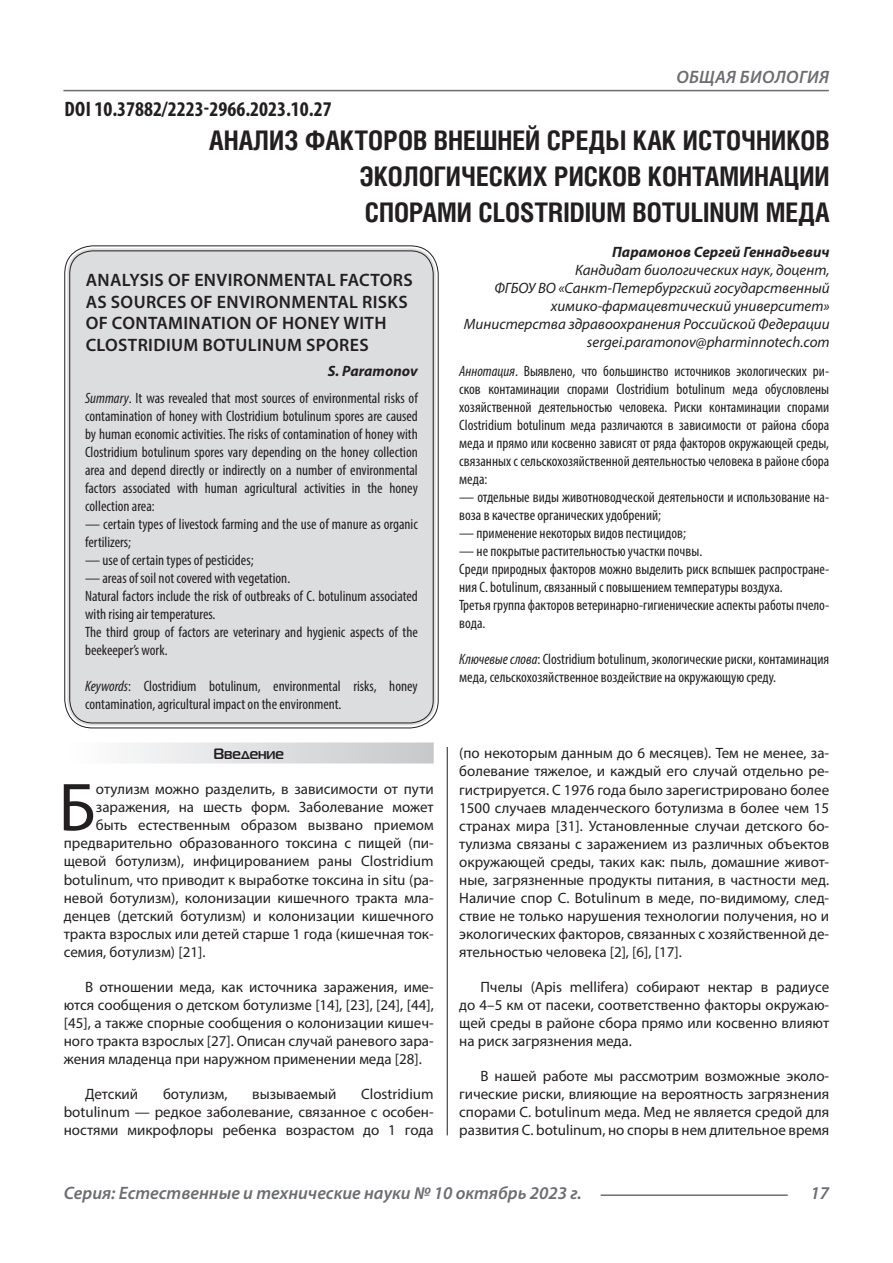
<style>
.page{position:relative;width:893px;height:1263px;background:#fff}
.page>*{position:absolute;margin:0;border:0;box-sizing:border-box;transform-origin:0 0}
.Статья_текст_первый{font:68.4px "Myriad Pro";color:#231f20}
.Статья_название{font:700 27px/36px "Helios Cond C";color:#231f20;text-align:justify}
.ДОИ{font:700 condensed 21px "Myriad Pro";color:#231f20}
.Статья_название_англ{font:600 18px/21.6px "Myriad Pro";letter-spacing:.02em;color:#231f20}
.t1{font:italic 600 18px "Myriad Pro";color:#6c6d70}
.t2{font:italic 600 18px "Myriad Pro";letter-spacing:.02em;color:#6c6d70}
.Статья_текст{font:15px/18px "Myriad Pro";color:#231f20;text-align:justify}
.Статья_аннотация_тек{font:condensed 15px/18px "Myriad Pro";color:#231f20}
.Статья_аннотация_анг{font:condensed 15px/18px "Myriad Pro";color:#231f20}
.Статья_текст_первый-2{font:15px "Myriad Pro";color:#231f20}
.Статья_автор_инфо{font:italic 15px/18px "Myriad Pro";color:#231f20;text-align:right}
.Статья_автор_инфо-2{font:italic 700 15px "Myriad Pro";color:#231f20}
.Статья_автор_англ{font:italic 700 15px "Myriad Pro";color:#231f20}
.Статья_подзаголовок{font:700 15px "Magistral C";color:#231f20}
.s1{font-style:italic}
</style>
<div class="page">
<hr style="left:447px;top:128px;width:1px;height:1007px;background:#231f20">
<hr style="left:63px;top:90px;width:766px;height:1px;background:#6c6d70">
<hr style="left:601px;top:1194px;width:187px;height:2px;background:#6c6d70">
<div style="left:441px;top:128px;width:11px;height:619px;background:#fff"></div>
<div style="left:67px;top:248px;width:369px;height:477px;background:#dcdddf;border-radius:26px"></div>
<div style="left:64px;top:742px;width:370px;height:21px;background:linear-gradient(to right,#fefeff,#c6c8ca)"></div>
<p class="t2" style="left:676px;top:66px;width:154px">ОБЩАЯ БИОЛОГИЯ</p>
<p class="Статья_название" style="left:359px;top:121px;width:472px;text-indent:-150px">АНАЛИЗ ФАКТОРОВ ВНЕШНЕЙ СРЕДЫ КАК ИСТОЧНИКОВ ЭКОЛОГИЧЕСКИХ РИСКОВ КОНТАМИНАЦИИ СПОРАМИ CLOSTRIDIUM BOTULINUM МЕДА</p>
<p class="Статья_автор_инфо-2" style="left:612px;top:242px;width:219px">Парамонов Сергей Геннадьевич</p>
<p class="Статья_автор_инфо" style="left:464px;top:260px;width:367px">Кандидат биологических наук, доцент,<br>ФГБОУ ВО «Санкт-Петербургский государственный химико-фармацевтический университет» Министерства здравоохранения Российской Федерации</p>
<p class="Статья_автор_инфо" style="left:587px;top:332px;width:244px">sergei.paramonov@pharminnotech.com</p>
<p class="Статья_аннотация_тек" style="left:459px;top:362px;width:371px;text-align:justify"><span class="s1">Аннотация</span>. Выявлено, что большинство источников экологических ри&shy;сков контаминации спорами Clostridium botulinum меда обусловлены хозяйственной деятельностью человека. Риски контаминации спорами Clostridium botulinum меда различаются в зависимости от района сбора меда и прямо или косвенно зависят от ряда факторов окружающей среды, связанных с сельскохозяйственной деятельностью человека в районе сбора меда:</p>
<p class="Статья_аннотация_тек" style="left:459px;top:488px;width:371px">— отдельные виды животноводческой деятельности и использование на&shy;воза в качестве органических удобрений;</p>
<p class="Статья_аннотация_тек" style="left:459px;top:524px;width:228px">— применение некоторых видов пестицидов;</p>
<p class="Статья_аннотация_тек" style="left:459px;top:542px;width:245px">— не покрытые растительностью участки почвы.</p>
<p class="Статья_аннотация_тек" style="left:459px;top:560px;width:371px">Среди природных факторов можно выделить риск вспышек распростране&shy;ния C. botulinum, связанный с повышением температуры воздуха.</p>
<p class="Статья_аннотация_тек" style="left:459px;top:596px;width:371px">Третья группа факторов ветеринарно-гигиенические аспекты работы пчело&shy;вода.</p>
<p class="Статья_аннотация_тек" style="left:459px;top:650px;width:371px"><span class="s1">Ключевые слова</span>: Clostridium botulinum, экологические риски, контаминация меда, сельскохозяйственное воздействие на окружающую среду.</p>
<p class="ДОИ" style="left:64px;top:96px;width:269px">DOI 10.37882/2223-2966.2023.10.27</p>
<p class="Статья_название_англ" style="left:86px;top:269px;width:329px">ANALYSIS OF ENVIRONMENTAL FACTORS<br>AS SOURCES OF ENVIRONMENTAL RISKS<br>OF CONTAMINATION OF HONEY WITH<br>CLOSTRIDIUM BOTULINUM SPORES</p>
<p class="Статья_автор_англ" style="left:328px;top:361px;width:91px">S. Paramonov</p>
<p class="Статья_аннотация_анг" style="left:85px;top:388px;width:334px;text-align:justify"><span class="s1">Summary</span>. It was revealed that most sources of environmental risks of contamination of honey with Clostridium botulinum spores are caused by human economic activities. The risks of contamination of honey with Clostridium botulinum spores vary depending on the honey collection area and depend directly or indirectly on a number of environmental factors associated with human agricultural activities in the honey collection area:</p>
<p class="Статья_аннотация_анг" style="left:85px;top:514px;width:334px">— certain types of livestock farming and the use of manure as organic fertilizers;</p>
<p class="Статья_аннотация_анг" style="left:85px;top:550px;width:170px">— use of certain types of pesticides;</p>
<p class="Статья_аннотация_анг" style="left:85px;top:568px;width:207px">— areas of soil not covered with vegetation.</p>
<p class="Статья_аннотация_анг" style="left:85px;top:586px;width:334px">Natural factors include the risk of outbreaks of C. botulinum associated with rising air temperatures.</p>
<p class="Статья_аннотация_анг" style="left:85px;top:622px;width:334px">The third group of factors are veterinary and hygienic aspects of the beekeeper’s work.</p>
<p class="Статья_аннотация_анг" style="left:85px;top:676px;width:334px"><span class="s1">Keywords</span>: Clostridium botulinum, environmental risks, honey contamination, agricultural impact on the environment.</p>
<p class="Статья_подзаголовок" style="left:213px;top:745px;width:72px">Введение</p>
<p class="Статья_текст_первый" style="left:59px;top:765px;width:39px">Б</p>
<p class="Статья_текст_первый-2" style="left:96px;top:780px;width:339px">отулизм можно разделить, в зависимости от пути</p>
<p class="Статья_текст" style="left:459px;top:744px;width:371px">(по некоторым данным до 6 месяцев). Тем не менее, за&shy;болевание тяжелое, и каждый его случай отдельно ре&shy;гистрируется. С 1976 года было зарегистрировано более 1500 случаев младенческого ботулизма в более чем 15 странах мира [31]. Установленные случаи детского бо&shy;тулизма связаны с заражением из различных объектов окружающей среды, таких как: пыль, домашние живот&shy;ные, загрязненные продукты питания, в частности мед.<br>Наличие спор C. Botulinum в меде, по-видимому, след&shy;ствие не только нарушения технологии получения, но и экологических факторов, связанных с хозяйственной де&shy;ятельностью человека [2], [6], [17].</p>
<p class="Статья_текст" style="left:459px;top:978px;width:371px;text-indent:21px">Пчелы (Apis mellifera) собирают нектар в радиусе до 4–5 км от пасеки, соответственно факторы окружаю&shy;щей среды в районе сбора прямо или косвенно влияют на риск загрязнения меда.</p>
<p class="Статья_текст" style="left:459px;top:1067px;width:371px;text-indent:21px">В нашей работе мы рассмотрим возможные эколо&shy;гические риски, влияющие на вероятность загрязнения спорами C. botulinum меда. Мед не является средой для развития C. botulinum, но споры в нем длительное время</p>
<p class="Статья_текст_первый-2" style="left:96px;top:798px;width:339px">заражения, на шесть форм. Заболевание может</p>
<p class="Статья_текст_первый-2" style="left:96px;top:816px;width:339px">быть естественным образом вызвано приемом</p>
<p class="Статья_текст_первый-2" style="left:64px;top:834px;width:371px">предварительно образованного токсина с пищей (пи-</p>
<p class="Статья_текст_первый-2" style="left:64px;top:852px;width:371px">щевой ботулизм), инфицированием раны Clostridium</p>
<p class="Статья_текст_первый-2" style="left:64px;top:870px;width:371px">botulinum, что приводит к выработке токсина in situ (ра-</p>
<p class="Статья_текст_первый-2" style="left:64px;top:888px;width:371px">невой ботулизм), колонизации кишечного тракта мла-</p>
<p class="Статья_текст_первый-2" style="left:64px;top:906px;width:371px">денцев (детский ботулизм) и колонизации кишечного</p>
<p class="Статья_текст_первый-2" style="left:64px;top:924px;width:371px">тракта взрослых или детей старше 1 года (кишечная ток-</p>
<p class="Статья_текст_первый-2" style="left:64px;top:942px;width:143px">семия, ботулизм) [21].</p>
<p class="Статья_текст" style="left:64px;top:978px;width:371px;text-indent:21px">В отношении меда, как источника заражения, име&shy;ются сообщения о детском ботулизме [14], [23], [24], [44], [45], а также спорные сообщения о колонизации кишеч&shy;ного тракта взрослых [27]. Описан случай раневого зара&shy;жения младенца при наружном применении меда [28].</p>
<p class="Статья_текст" style="left:85px;top:1085px;width:55px">Детский</p>
<p class="Статья_текст" style="left:163px;top:1085px;width:66px">ботулизм,</p>
<p class="Статья_текст" style="left:252px;top:1085px;width:86px">вызываемый</p>
<p class="Статья_текст" style="left:64px;top:1085px;width:371px;text-indent:297px">Clostridium botulinum — редкое заболевание, связанное с особен&shy;ностями микрофлоры ребенка возрастом до 1 года</p>
<p class="t1" style="left:64px;top:1182px;width:520px">Серия: Естественные и технические науки № 10 октябрь 2023 г.</p>
<p class="t1" style="left:810px;top:1182px;width:20px">17</p>
</div>
